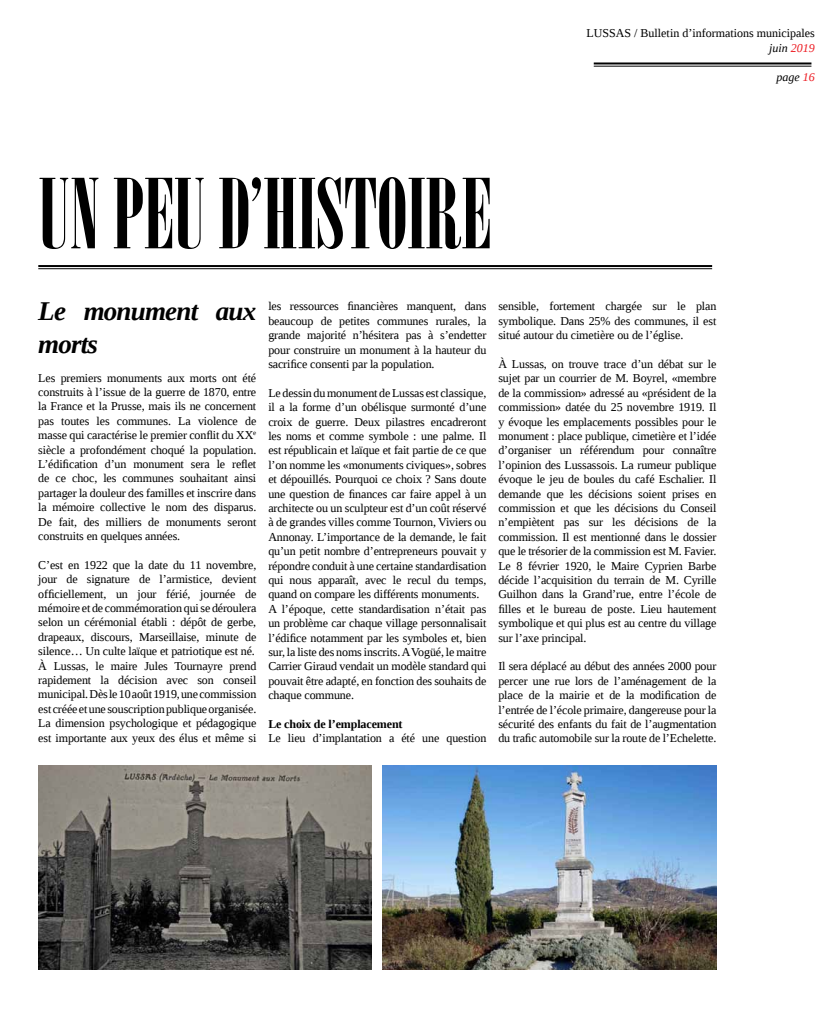
<style>
.page{position:relative;width:837px;height:1018px;background:#fff}
.page>*{position:absolute;margin:0;border:0;box-sizing:border-box;transform-origin:0 0}
.t1{font:96px "Bodoni MT Poster Compressed";color:#000}
.t2{font:italic 700 27px/32.4px "Liberation Serif";letter-spacing:-.03em;color:#000}
.t3{font:12px/14.4px "Liberation Serif";letter-spacing:-.01em;color:#000;text-align:justify}
.t4{font:700 12px "Liberation Serif";letter-spacing:-.01em;color:#000}
.t5{font:italic 12px "Liberation Serif";color:#000}
.s1{font-style:italic}
.s2{font-style:italic;color:#ed1d24}
.s3{color:#ed1d24}
</style>
<div class="page">
<hr style="left:38px;top:265px;width:673px;height:2px;background:#000">
<hr style="left:38px;top:268px;width:673px;height:1px;background:#000">
<hr style="left:593px;top:62px;width:218px;height:2px;background:#000">
<hr style="left:593px;top:66px;width:218px;height:1px;background:#000">
<img style="left:38px;top:765px;width:678px;height:204px">
<div style="left:372px;top:761px;width:10px;height:219px;background:#fff"></div>
<p class="t3" style="left:586px;top:26px;width:230px;text-align:right">LUSSAS / Bulletin d’informations municipales <span class="s1">juin</span> <span class="s2">2019</span></p>
<p class="t5" style="left:776px;top:69px;width:40px">page <span class="s3">16</span></p>
<h1 class="t1" style="left:38px;top:159px;width:454px">UN PEU D’HISTOIRE</h1>
<h2 class="t2" style="left:38px;top:295px;width:219px">Le monument aux morts</h2>
<p class="t3" style="left:38px;top:370px;width:219px">Les premiers monuments aux morts ont été construits à l’issue de la guerre de 1870, entre la France et la Prusse, mais ils ne concernent pas toutes les communes. La violence de masse qui caractérise le premier conflit du XX<sup>e </sup>siècle a profondément choqué la population.<br>L’édification d’un monument sera le reflet de ce choc, les communes souhaitant ainsi partager la douleur des familles et inscrire dans la mémoire collective le nom des disparus.<br>De fait, des milliers de monuments seront construits en quelques années.</p>
<p class="t3" style="left:38px;top:557px;width:219px;text-align:left">C’est en 1922 que la date du 11 novembre, jour de signature de l’armistice, devient officiellement, un jour férié, journée de mémoire et de commémoration qui se déroulera selon un cérémonial établi : dépôt de gerbe, drapeaux, discours, Marseillaise, minute de silence… Un culte laïque et patriotique est né. à Lussas, le maire Jules Tournayre prend rapidement la décision avec son conseil municipal. Dès le 10 août 1919, une commission est créée et une souscription publique organisée.<br>La dimension psychologique et pédagogique est importante aux yeux des élus et même si</p>
<p class="t3" style="left:268px;top:299px;width:219px">les ressources financières manquent, dans beaucoup de petites communes rurales, la grande majorité n’hésitera pas à s’endetter pour construire un monument à la hauteur du sacrifice consenti par la population.</p>
<p class="t3" style="left:268px;top:385px;width:219px;text-align:left">Le dessin du monument de Lussas est classique, il a la forme d’un obélisque surmonté d’une croix de guerre. Deux pilastres encadreront les noms et comme symbole : une palme. Il est républicain et laïque et fait partie de ce que l’on nomme les «monuments civiques», sobres et dépouillés. Pourquoi ce choix ? Sans doute une question de finances car faire appel à un architecte ou un sculpteur est d’un coût réservé à de grandes villes comme Tournon, Viviers ou Annonay. L’importance de la demande, le fait qu’un petit nombre d’entrepreneurs pouvait y répondre conduit à une certaine standardisation qui nous apparaît, avec le recul du temps, quand on compare les différents monuments.<br>A l’époque, cette standardisation n’était pas un problème car chaque village personnalisait l’édifice notamment par les symboles et, bien sur, la liste des noms inscrits. A Vogüé, le maitre Carrier Giraud vendait un modèle standard qui pouvait être adapté, en fonction des souhaits de chaque commune.</p>
<p class="t4" style="left:268px;top:716px;width:136px">Le choix de l’emplacement</p>
<p class="t3" style="left:268px;top:731px;width:219px">Le lieu d’implantation a été une question</p>
<p class="t3" style="left:498px;top:299px;width:219px">sensible, fortement chargée sur le plan symbolique. Dans 25% des communes, il est situé autour du cimetière ou de l’église.</p>
<p class="t3" style="left:498px;top:357px;width:219px">à Lussas, on trouve trace d’un débat sur le sujet par un courrier de M. Boyrel, «membre de la commission» adressé au «président de la commission» datée du 25 novembre 1919. Il y évoque les emplacements possibles pour le monument : place publique, cimetière et l’idée d’organiser un référendum pour connaître l’opinion des Lussassois. La rumeur publique évoque le jeu de boules du café Eschalier. Il demande que les décisions soient prises en commission et que les décisions du Conseil n’empiètent pas sur les décisions de la commission. Il est mentionné dans le dossier que le trésorier de la commission est M. Favier.<br>Le 8 février 1920, le Maire Cyprien Barbe décide l’acquisition du terrain de M. Cyrille Guilhon dans la Grand’rue, entre l’école de filles et le bureau de poste. Lieu hautement symbolique et qui plus est au centre du village sur l’axe principal.</p>
<p class="t3" style="left:498px;top:659px;width:219px">Il sera déplacé au début des années 2000 pour percer une rue lors de l’aménagement de la place de la mairie et de la modification de l’entrée de l’école primaire, dangereuse pour la sécurité des enfants du fait de l’augmentation du trafic automobile sur la route de l’Echelette.</p>
</div>
